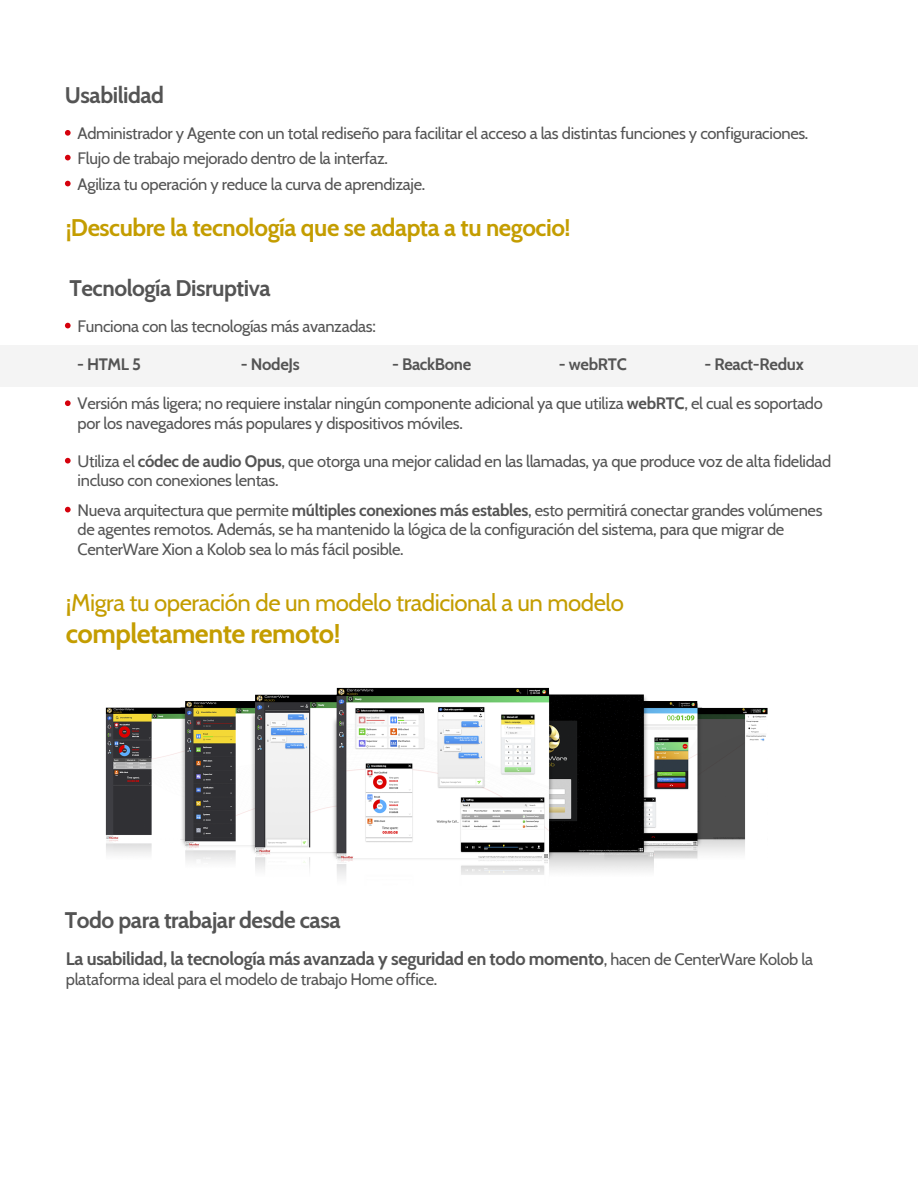
<style>
.page{position:relative;width:918px;height:1188px;background:#fff}
.page>*{position:absolute;margin:0;border:0;box-sizing:border-box;transform-origin:0 0}
.t1{font:700 27px "Cabin";letter-spacing:-.02em;color:#c49d00}
.t2{font:24px "Cabin";letter-spacing:-.02em;color:#c49d00}
.t3{font:700 24px "Cabin";letter-spacing:-.02em;color:#c49d00}
.t4{font:700 22.5px "Cabin";letter-spacing:-.02em;color:#545454}
.t5{font:700 18px "Cabin";letter-spacing:-.02em;color:#545454}
.t6{font:16.5px/19.8px "Cabin";letter-spacing:-.02em;color:#545454}
.t7{font:700 16.5px "Cabin";letter-spacing:-.02em;color:#545454}
.s1{font-weight:700}
.s2{font-weight:400;font-size:16.5px}
</style>
<div class="page">
<div style="left:0;top:345px;width:918px;height:42px;background:#f4f4f4"></div>
<img style="left:105px;top:687px;width:663px;height:191px">
<svg style="left:65px;top:130px;width:6px;height:6px"></svg>
<svg style="left:65px;top:155px;width:6px;height:5px"></svg>
<svg style="left:65px;top:181px;width:6px;height:5px"></svg>
<svg style="left:65px;top:323px;width:6px;height:5px"></svg>
<svg style="left:65px;top:400px;width:6px;height:6px"></svg>
<svg style="left:65px;top:458px;width:6px;height:6px"></svg>
<svg style="left:65px;top:507px;width:6px;height:5px"></svg>
<h3 class="t4" style="left:65px;top:78px;width:101px">Usabilidad</h3>
<p class="t6" style="left:78px;top:119px;width:732px;line-height:25.5px">Administrador y Agente con un total rediseño para facilitar el acceso a las distintas funciones y configuraciones.<br>Flujo de trabajo mejorado dentro de la interfaz.<br>Agiliza tu operación y reduce la curva de aprendizaje.</p>
<h2 class="t3" style="left:66px;top:208px;width:506px">¡Descubre la tecnología que se adapta a tu negocio!</h2>
<h3 class="t4" style="left:70px;top:270px;width:203px">Tecnología Disruptiva</h3>
<p class="t6" style="left:78px;top:315px;width:300px">Funciona con las tecnologías más avanzadas:</p>
<p class="t7" style="left:77px;top:351px;width:66px">- HTML 5</p>
<p class="t7" style="left:241px;top:351px;width:61px">- NodeJs</p>
<p class="t7" style="left:392px;top:351px;width:81px">- BackBone</p>
<p class="t7" style="left:559px;top:351px;width:69px">- webRTC</p>
<p class="t7" style="left:704px;top:351px;width:101px">- React-Redux</p>
<p class="t6" style="left:78px;top:392px;width:747px">Versión más ligera; no requiere instalar ningún componente adicional ya que utiliza <span class="s1">webRTC</span>, el cual es soportado por los navegadores más populares y dispositivos móviles.</p>
<p class="t6" style="left:78px;top:450px;width:755px">Utiliza el <span class="s1">códec de audio Opus</span>, que otorga una mejor calidad en las llamadas, ya que produce voz de alta fidelidad incluso con conexiones lentas.</p>
<p class="t6" style="left:78px;top:499px;width:746px">Nueva arquitectura que permite <span class="s1">múltiples conexiones más estables</span>, esto permitirá conectar grandes volúmenes de agentes remotos. Además, se ha mantenido la lógica de la configuración del sistema, para que migrar de<br>CenterWare Xion a Kolob sea lo más fácil posible.</p>
<h2 class="t2" style="left:66px;top:584px;width:560px">¡Migra tu operación de un modelo tradicional a un modelo</h2>
<h1 class="t1" style="left:66px;top:613px;width:276px">completamente remoto!</h1>
<h3 class="t4" style="left:65px;top:903px;width:277px">Todo para trabajar desde casa</h3>
<p class="t5" style="left:66px;top:945px;width:749px">La usabilidad, la tecnología más avanzada y seguridad en todo momento<span class="s2">, hacen de CenterWare Kolob la</span></p>
<p class="t6" style="left:66px;top:968px;width:373px">plataforma ideal para el modelo de trabajo Home office.</p>
</div>
